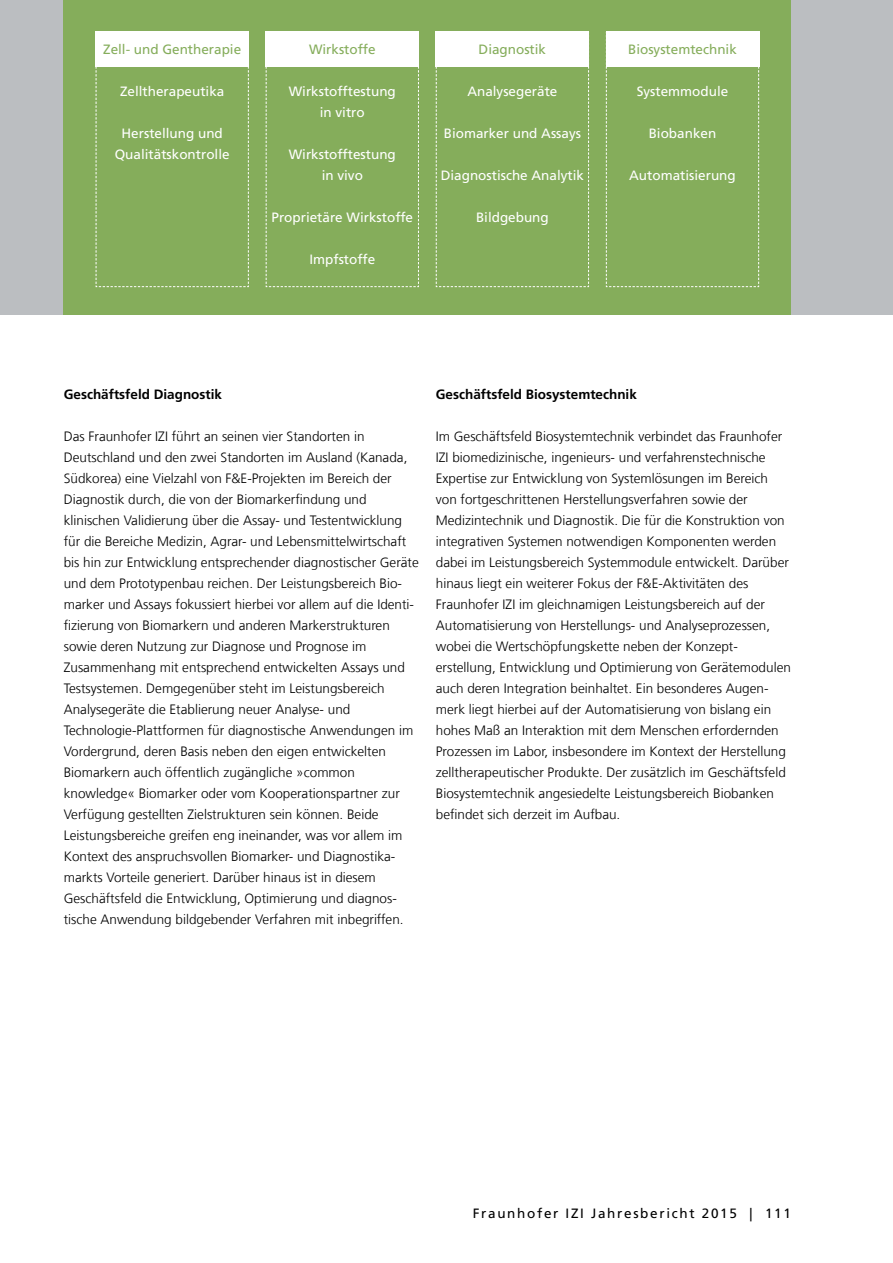
<style>
.page{position:relative;width:893px;height:1263px;background:#fff}
.page>*{position:absolute;margin:0;border:0;box-sizing:border-box;transform-origin:0 0}
.t1{font:300 13.5px/21px "Frutiger LT Com";color:#000}
.t2{font:13.5px/21px "Frutiger LT Com";color:#fff;text-align:center}
.t3{font:13.5px "Frutiger LT Com";color:#85ad5b}
.t4{font:700 13.5px "Frutiger LT Com";color:#000}
.t5{font:13.5px "Frutiger LT Com";letter-spacing:.125em;color:#000}
</style>
<div class="page">
<div style="left:0;top:0;width:893px;height:315px;background:#bbbec1"></div>
<div style="left:64px;top:0;width:727px;height:315px;background:#85ad5b"></div>
<svg style="left:95px;top:31px;width:154px;height:256px"></svg>
<svg style="left:265px;top:31px;width:154px;height:256px"></svg>
<svg style="left:435px;top:31px;width:154px;height:256px"></svg>
<svg style="left:606px;top:31px;width:153px;height:256px"></svg>
<div style="left:96px;top:32px;width:153px;height:35px;background:#fff"></div>
<div style="left:266px;top:32px;width:153px;height:35px;background:#fff"></div>
<div style="left:436px;top:32px;width:153px;height:35px;background:#fff"></div>
<div style="left:606px;top:32px;width:153px;height:35px;background:#fff"></div>
<p class="t3" style="left:103px;top:42px;width:140px">Zell- und Gentherapie</p>
<p class="t2" style="left:120px;top:81px;width:106px">Zelltherapeutika</p>
<p class="t2" style="left:115px;top:123px;width:116px">Herstellung und<br>Qualitätskontrolle</p>
<p class="t3" style="left:309px;top:42px;width:68px">Wirkstoffe</p>
<p class="t3" style="left:479px;top:42px;width:69px">Diagnostik</p>
<p class="t3" style="left:628px;top:42px;width:110px">Biosystemtechnik</p>
<p class="t2" style="left:289px;top:81px;width:109px">Wirkstofftestung in vitro</p>
<p class="t2" style="left:289px;top:144px;width:109px">Wirkstofftestung in vivo</p>
<p class="t2" style="left:272px;top:207px;width:143px">Proprietäre Wirkstoffe</p>
<p class="t2" style="left:309px;top:249px;width:67px">Impfstoffe</p>
<p class="t2" style="left:467px;top:81px;width:92px">Analysegeräte</p>
<p class="t2" style="left:444px;top:123px;width:139px">Biomarker und Assays</p>
<p class="t2" style="left:441px;top:165px;width:145px">Diagnostische Analytik</p>
<p class="t2" style="left:476px;top:207px;width:74px">Bildgebung</p>
<p class="t2" style="left:637px;top:81px;width:93px">Systemmodule</p>
<p class="t2" style="left:649px;top:123px;width:69px">Biobanken</p>
<p class="t2" style="left:629px;top:165px;width:108px">Automatisierung</p>
<p class="t4" style="left:64px;top:386px;width:160px">Geschäftsfeld Diagnostik</p>
<p class="t1" style="left:64px;top:426px;width:357px">Das Fraunhofer IZI führt an seinen vier Standorten in Deutschland und den zwei Standorten im Ausland (Kanada, Südkorea) eine Vielzahl von F&amp;E-Projekten im Bereich der Diagnostik durch, die von der Biomarkerfindung und klinischen Validierung über die Assay- und Testentwicklung für die Bereiche Medizin, Agrar- und Lebensmittelwirtschaft bis hin zur Entwicklung entsprechender diagnostischer Geräte und dem Prototypenbau reichen. Der Leistungsbereich Bio&shy;marker und Assays fokussiert hierbei vor allem auf die Identi&shy;fizierung von Biomarkern und anderen Markerstrukturen sowie deren Nutzung zur Diagnose und Prognose im Zusammenhang mit entsprechend entwickelten Assays und Testsystemen. Demgegenüber steht im Leistungsbereich Analysegeräte die Etablierung neuer Analyse- und Technologie-Plattformen für diagnostische Anwendungen im Vordergrund, deren Basis neben den eigen entwickelten Biomarkern auch öffentlich zugängliche »common knowledge« Biomarker oder vom Kooperationspartner zur Verfügung gestellten Zielstrukturen sein können. Beide Leistungsbereiche greifen eng ineinander, was vor allem im Kontext des anspruchsvollen Biomarker- und Diagnostika&shy;markts Vorteile generiert. Darüber hinaus ist in diesem Geschäftsfeld die Entwicklung, Optimierung und diagnos&shy;tische Anwendung bildgebender Verfahren mit inbegriffen.</p>
<p class="t4" style="left:436px;top:386px;width:203px">Geschäftsfeld Biosystemtechnik</p>
<p class="t1" style="left:436px;top:426px;width:357px">Im Geschäftsfeld Biosystemtechnik verbindet das Fraunhofer IZI biomedizinische, ingenieurs- und verfahrenstechnische Expertise zur Entwicklung von Systemlösungen im Bereich von fortgeschrittenen Herstellungsverfahren sowie der Medizintechnik und Diagnostik. Die für die Konstruktion von integrativen Systemen notwendigen Komponenten werden dabei im Leistungsbereich Systemmodule entwickelt. Darüber hinaus liegt ein weiterer Fokus der F&amp;E-Aktivitäten des Fraunhofer IZI im gleichnamigen Leistungsbereich auf der Automatisierung von Herstellungs- und Analyseprozessen, wobei die Wertschöpfungskette neben der Konzept&shy;erstellung, Entwicklung und Optimierung von Gerätemodulen auch deren Integration beinhaltet. Ein besonderes Augen&shy;merk liegt hierbei auf der Automatisierung von bislang ein hohes Maß an Interaktion mit dem Menschen erfordernden Prozessen im Labor, insbesondere im Kontext der Herstellung zelltherapeutischer Produkte. Der zusätzlich im Geschäftsfeld Biosystemtechnik angesiedelte Leistungsbereich Biobanken befindet sich derzeit im Aufbau.</p>
<p class="t5" style="left:473px;top:1205px;width:320px">Fraunhofer IZI Jahresbericht 2015 | 111</p>
</div>
